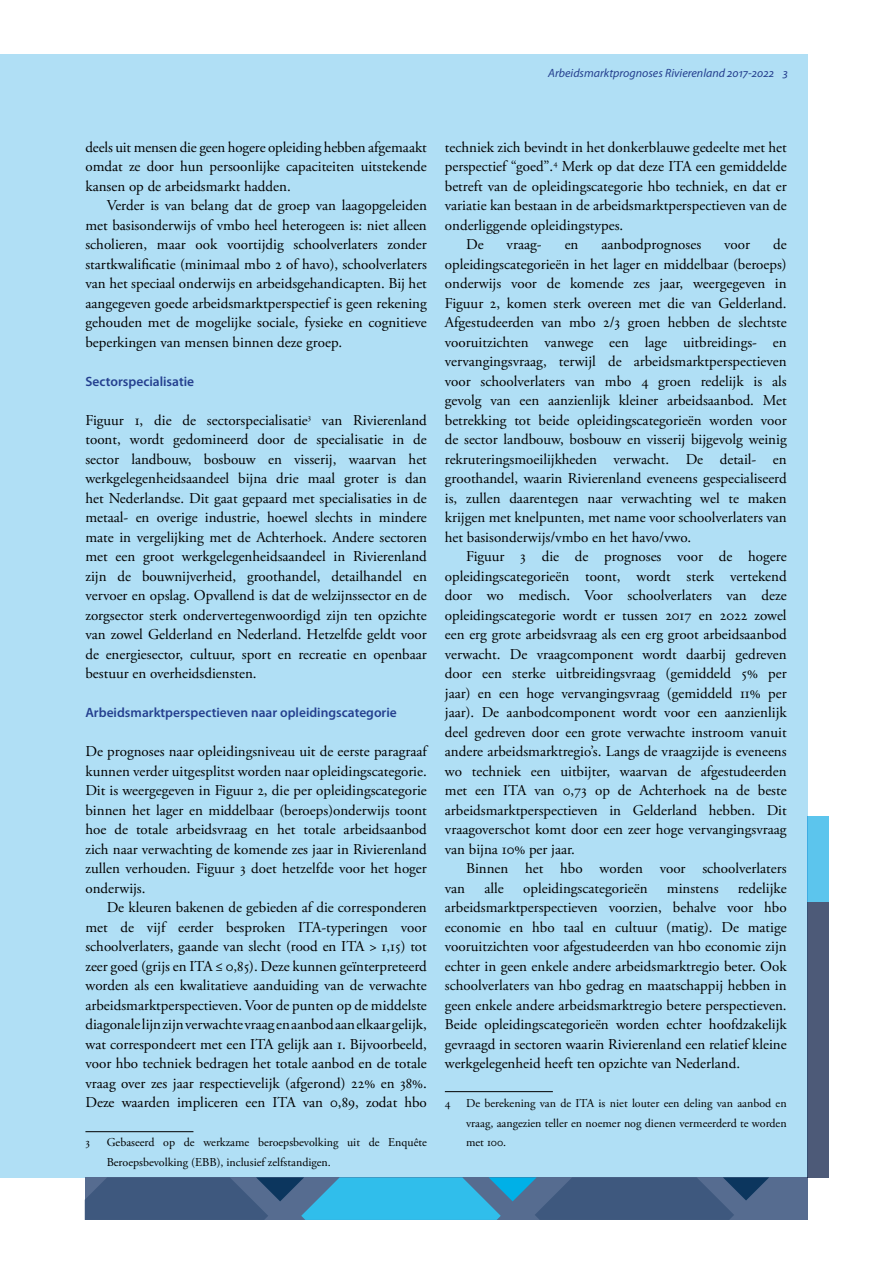
<style>
.page{position:relative;width:893px;height:1263px;background:#fff}
.page>*{position:absolute;margin:0;border:0;box-sizing:border-box;transform-origin:0 0}
.t1{font:15px/19.5px "Adobe Garamond Pro";color:#000;text-align:justify}
.t2{font:600 13.5px "Myriad Pro";color:#25408f}
.t3{font:12px/19.5px "Adobe Garamond Pro";color:#000}
.t4{font:italic 12px "Myriad Pro";color:#25408f}
</style>
<div class="page">
<div style="left:0;top:54px;width:808px;height:1123px;background:#b0dff5"></div>
<div style="left:85px;top:1177px;width:723px;height:43px;background:#566c90"></div>
<svg style="left:85px;top:1177px;width:684px;height:43px"></svg>
<div style="left:808px;top:902px;width:21px;height:275px;background:#4d5a78"></div>
<div style="left:808px;top:816px;width:21px;height:86px;background:#5cc5ed"></div>
<hr style="left:85px;top:1131px;width:108px;height:1px;background:#000">
<hr style="left:445px;top:1091px;width:108px;height:1px;background:#000">
<p class="t4" style="left:548px;top:66px;width:241px">Arbeidsmarktprognoses Rivierenland 2017-2022 3</p>
<p class="t1" style="left:85px;top:138px;width:343px">deels uit mensen die geen hogere opleiding hebben afgemaakt omdat ze door hun persoonlijke capaciteiten uitstekende kansen op de arbeidsmarkt hadden.</p>
<p class="t1" style="left:85px;top:196px;width:343px;text-indent:21px">Verder is van belang dat de groep van laagopgeleiden met basisonderwijs of vmbo heel heterogeen is: niet alleen scholieren, maar ook voortijdig schoolverlaters zonder startkwalificatie (minimaal mbo 2 of havo), schoolverlaters van het speciaal onderwijs en arbeidsgehandicapten. Bij het aangegeven goede arbeidsmarktperspectief is geen rekening gehouden met de mogelijke sociale, fysieke en cognitieve beperkingen van mensen binnen deze groep.</p>
<p class="t2" style="left:85px;top:372px;width:110px">Sectorspecialisatie</p>
<p class="t1" style="left:85px;top:411px;width:343px">Figuur 1, die de sectorspecialisatie<sup>3</sup> van Rivierenland toont, wordt gedomineerd door de specialisatie in de sector landbouw, bosbouw en visserij, waarvan het werkgelegenheidsaandeel bijna drie maal groter is dan het Nederlandse. Dit gaat gepaard met specialisaties in de metaal- en overige industrie, hoewel slechts in mindere mate in vergelijking met de Achterhoek. Andere sectoren met een groot werkgelegenheidsaandeel in Rivierenland zijn de bouwnijverheid, groothandel, detailhandel en vervoer en opslag. Opvallend is dat de welzijnssector en de zorgsector sterk ondervertegenwoordigd zijn ten opzichte van zowel Gelderland en Nederland. Hetzelfde geldt voor de energiesector, cultuur, sport en recreatie en openbaar bestuur en overheidsdiensten.</p>
<p class="t2" style="left:85px;top:704px;width:313px">Arbeidsmarktperspectieven naar opleidingscategorie</p>
<p class="t1" style="left:85px;top:742px;width:343px">De prognoses naar opleidingsniveau uit de eerste paragraaf kunnen verder uitgesplitst worden naar opleidingscategorie.<br>Dit is weergegeven in Figuur 2, die per opleidingscategorie binnen het lager en middelbaar (beroeps)onderwijs toont hoe de totale arbeidsvraag en het totale arbeidsaanbod zich naar verwachting de komende zes jaar in Rivierenland zullen verhouden. Figuur 3 doet hetzelfde voor het hoger onderwijs.</p>
<p class="t1" style="left:85px;top:898px;width:343px;text-indent:21px">De kleuren bakenen de gebieden af die corresponderen met de vijf eerder besproken ITA-typeringen voor schoolverlaters, gaande van slecht (rood en ITA &gt; 1,15) tot zeer goed (grijs en ITA ≤ 0,85). Deze kunnen geïnterpreteerd worden als een kwalitatieve aanduiding van de verwachte arbeidsmarktperspectieven. Voor de punten op de middelste diagonale lijn zijn verwachte vraag en aanbod aan elkaar gelijk, wat correspondeert met een ITA gelijk aan 1. Bijvoorbeeld, voor hbo techniek bedragen het totale aanbod en de totale vraag over zes jaar respectievelijk (afgerond) 22% en 38%.<br>Deze waarden impliceren een ITA van 0,89, zodat hbo</p>
<p class="t3" style="left:85px;top:1133px;width:6px">3</p>
<p class="t3" style="left:107px;top:1133px;width:322px">Gebaseerd op de werkzame beroepsbevolking uit de Enquête<br>Beroepsbevolking (EBB), inclusief zelfstandigen.</p>
<p class="t1" style="left:445px;top:138px;width:343px">techniek zich bevindt in het donkerblauwe gedeelte met het</p>
<p class="t1" style="left:445px;top:157px;width:343px">perspectief “goed”.<sup>4</sup> Merk op dat deze ITA een gemiddelde</p>
<p class="t1" style="left:445px;top:177px;width:343px">betreft van de opleidingscategorie hbo techniek, en dat er</p>
<p class="t1" style="left:445px;top:196px;width:343px">variatie kan bestaan in de arbeidsmarktperspectieven van de</p>
<p class="t1" style="left:445px;top:216px;width:180px">onderliggende opleidingstypes.</p>
<p class="t1" style="left:466px;top:235px;width:19px">De</p>
<p class="t1" style="left:507px;top:235px;width:37px">vraag-</p>
<p class="t1" style="left:565px;top:235px;width:15px">en</p>
<p class="t1" style="left:601px;top:235px;width:101px">aanbodprognoses</p>
<p class="t1" style="left:724px;top:235px;width:27px">voor</p>
<p class="t1" style="left:445px;top:235px;width:343px;text-indent:328px">de opleidingscategorieën in het lager en middelbaar (beroeps) onderwijs voor de komende zes jaar, weergegeven in Figuur 2, komen sterk overeen met die van Gelderland.<br>Afgestudeerden van mbo 2/3 groen hebben de slechtste vooruitzichten vanwege een lage uitbreidings- en vervangingsvraag, terwijl de arbeidsmarktperspectieven voor schoolverlaters van mbo 4 groen redelijk is als gevolg van een aanzienlijk kleiner arbeidsaanbod. Met betrekking tot beide opleidingscategorieën worden voor de sector landbouw, bosbouw en visserij bijgevolg weinig rekruteringsmoeilijkheden verwacht. De detail- en groothandel, waarin Rivierenland eveneens gespecialiseerd is, zullen daarentegen naar verwachting wel te maken krijgen met knelpunten, met name voor schoolverlaters van het basisonderwijs/vmbo en het havo/vwo.</p>
<p class="t1" style="left:445px;top:547px;width:343px;text-indent:21px">Figuur 3 die de prognoses voor de hogere opleidingscategorieën toont, wordt sterk vertekend door wo medisch. Voor schoolverlaters van deze opleidingscategorie wordt er tussen 2017 en 2022 zowel een erg grote arbeidsvraag als een erg groot arbeidsaanbod verwacht. De vraagcomponent wordt daarbij gedreven door een sterke uitbreidingsvraag (gemiddeld 5% per jaar) en een hoge vervangingsvraag (gemiddeld 11% per jaar). De aanbodcomponent wordt voor een aanzienlijk deel gedreven door een grote verwachte instroom vanuit andere arbeidsmarktregio’s. Langs de vraagzijde is eveneens wo techniek een uitbijter, waarvan de afgestudeerden met een ITA van 0,73 op de Achterhoek na de beste arbeidsmarktperspectieven in Gelderland hebben. Dit vraagoverschot komt door een zeer hoge vervangingsvraag van bijna 10% per jaar.</p>
<p class="t1" style="left:466px;top:859px;width:322px">Binnen het hbo worden voor schoolverlaters</p>
<p class="t1" style="left:445px;top:879px;width:22px">van</p>
<p class="t1" style="left:484px;top:879px;width:21px">alle</p>
<p class="t1" style="left:523px;top:879px;width:126px">opleidingscategorieën</p>
<p class="t1" style="left:667px;top:879px;width:53px">minstens</p>
<p class="t1" style="left:445px;top:879px;width:343px;text-indent:293px">redelijke arbeidsmarktperspectieven voorzien, behalve voor hbo economie en hbo taal en cultuur (matig). De matige vooruitzichten voor afgestudeerden van hbo economie zijn echter in geen enkele andere arbeidsmarktregio beter. Ook schoolverlaters van hbo gedrag en maatschappij hebben in geen enkele andere arbeidsmarktregio betere perspectieven.<br>Beide opleidingscategorieën worden echter hoofdzakelijk gevraagd in sectoren waarin Rivierenland een relatief kleine werkgelegenheid heeft ten opzichte van Nederland.</p>
<p class="t3" style="left:445px;top:1094px;width:7px">4</p>
<p class="t3" style="left:466px;top:1094px;width:322px;text-align:justify">De berekening van de ITA is niet louter een deling van aanbod en vraag, aangezien teller en noemer nog dienen vermeerderd te worden met 100.</p>
</div>
